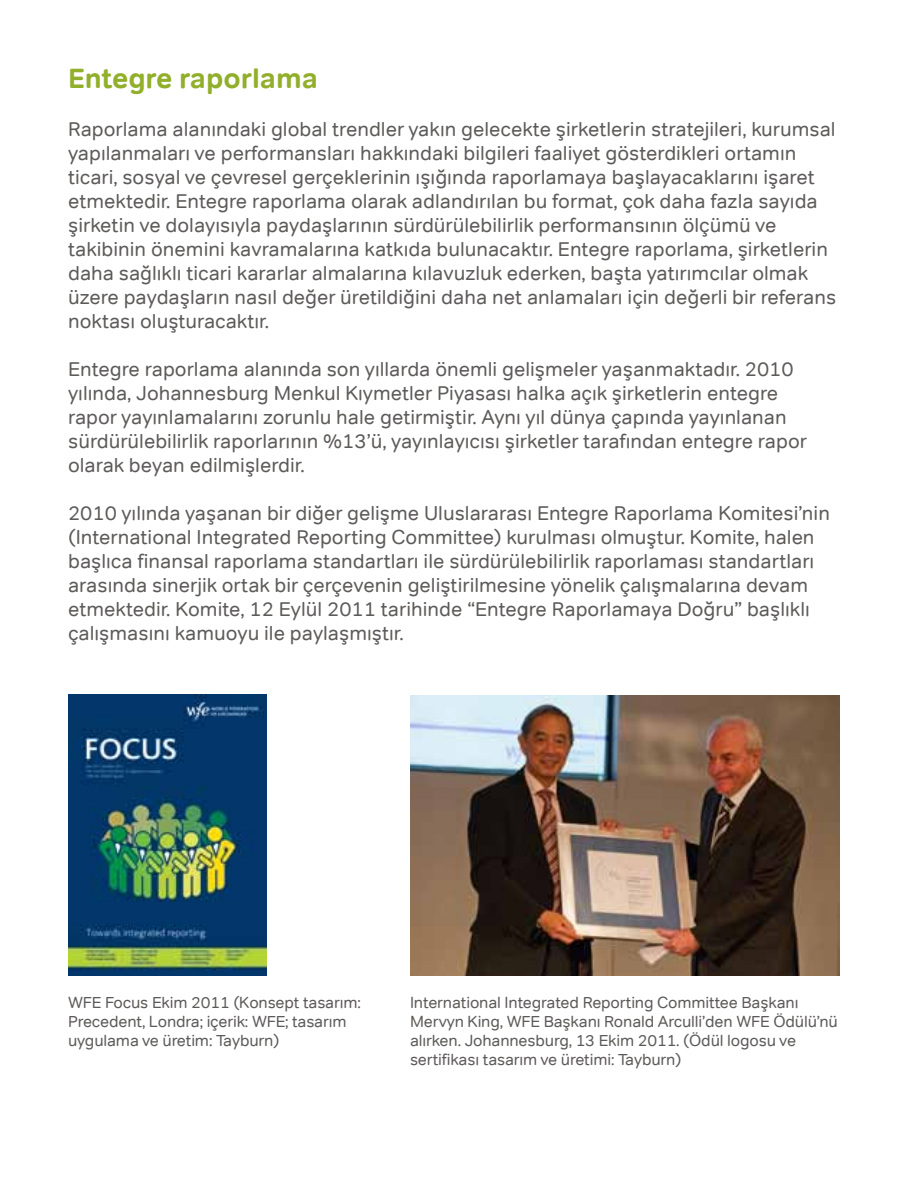
<style>
.page{position:relative;width:908px;height:1191px;background:#fff}
.page>*{position:absolute;margin:0;border:0;box-sizing:border-box;transform-origin:0 0}
.t1{font:700 28px "Tondo";color:#92af2b}
.t2{font:20px/24px "Tondo";color:#5d5b59}
.t3{font:16px/19.2px "Tondo";letter-spacing:-.01em;color:#5d5b59}
</style>
<div class="page">
<img style="left:68px;top:694px;width:199px;height:281px">
<img style="left:410px;top:695px;width:429px;height:280px">
<h1 class="t1" style="left:68px;top:61px;width:251px">Entegre raporlama</h1>
<p class="t2" style="left:68px;top:117px;width:769px">Raporlama alanındaki global trendler yakın gelecekte şirketlerin stratejileri, kurumsal yapılanmaları ve performansları hakkındaki bilgileri faaliyet gösterdikleri ortamın ticari, sosyal ve çevresel gerçeklerinin ışığında raporlamaya başlayacaklarını işaret etmektedir. Entegre raporlama olarak adlandırılan bu format, çok daha fazla sayıda şirketin ve dolayısıyla paydaşlarının sürdürülebilirlik performansının ölçümü ve takibinin önemini kavramalarına katkıda bulunacaktır. Entegre raporlama, şirketlerin daha sağlıklı ticari kararlar almalarına kılavuzluk ederken, başta yatırımcılar olmak üzere paydaşların nasıl değer üretildiğini daha net anlamaları için değerli bir referans noktası oluşturacaktır.</p>
<p class="t2" style="left:68px;top:357px;width:740px">Entegre raporlama alanında son yıllarda önemli gelişmeler yaşanmaktadır. 2010 yılında, Johannesburg Menkul Kıymetler Piyasası halka açık şirketlerin entegre rapor yayınlamalarını zorunlu hale getirmiştir. Aynı yıl dünya çapında yayınlanan sürdürülebilirlik raporlarının %13’ü, yayınlayıcısı şirketler tarafından entegre rapor olarak beyan edilmişlerdir.</p>
<p class="t2" style="left:68px;top:501px;width:763px">2010 yılında yaşanan bir diğer gelişme Uluslararası Entegre Raporlama Komitesi’nin (International Integrated Reporting Committee) kurulması olmuştur. Komite, halen başlıca finansal raporlama standartları ile sürdürülebilirlik raporlaması standartları arasında sinerjik ortak bir çerçevenin geliştirilmesine yönelik çalışmalarına devam etmektedir. Komite, 12 Eylül 2011 tarihinde “Entegre Raporlamaya Doğru” başlıklı çalışmasını kamuoyu ile paylaşmıştır.</p>
<p class="t3" style="left:68px;top:992px;width:294px">WFE Focus Ekim 2011 (Konsept tasarım:<br>Precedent, Londra; içerik: WFE; tasarım uygulama ve üretim: Tayburn)</p>
<p class="t3" style="left:410px;top:992px;width:429px">International Integrated Reporting Committee Başkanı Mervyn King, WFE Başkanı Ronald Arculli’den WFE Ödülü’nü alırken. Johannesburg, 13 Ekim 2011. (Ödül logosu ve sertifikası tasarım ve üretimi: Tayburn)</p>
</div>
